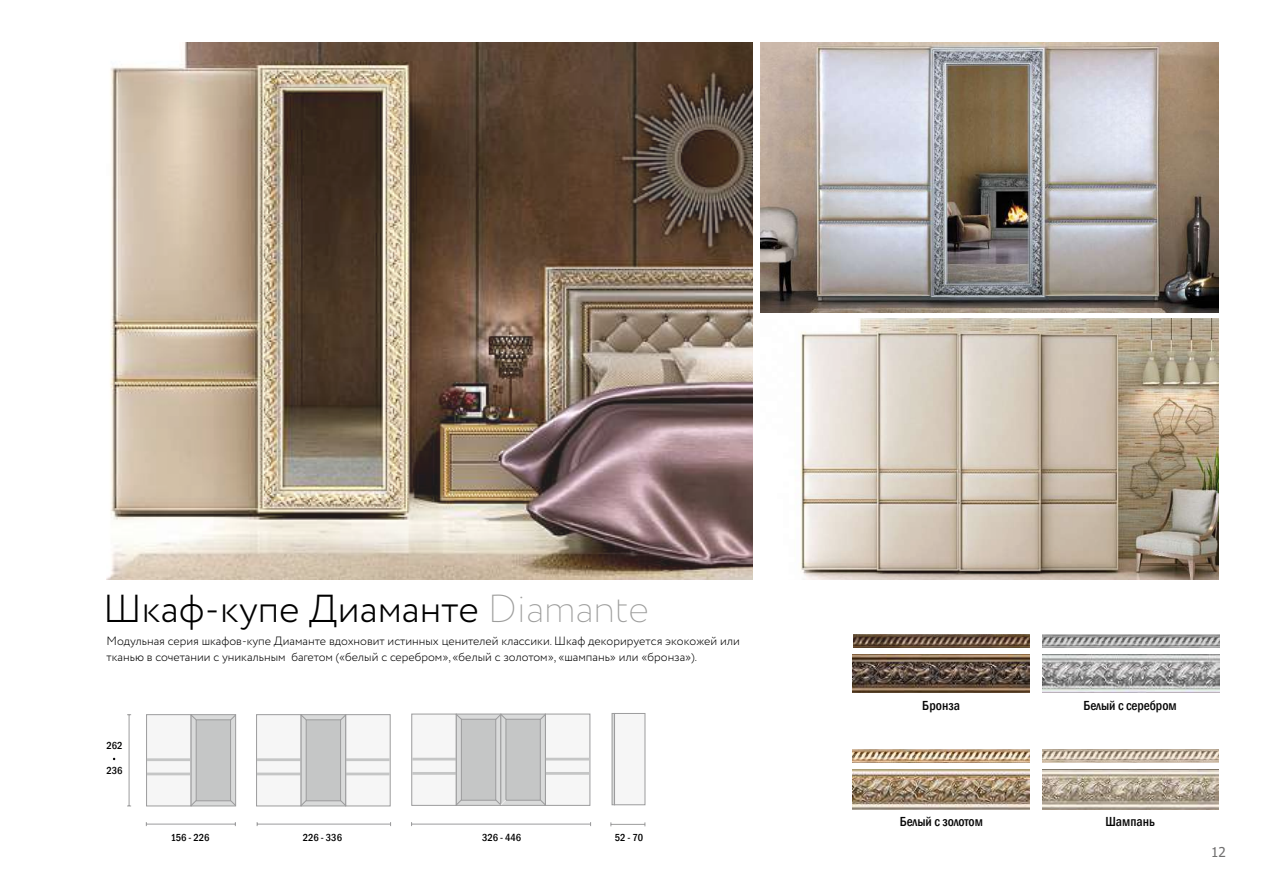
<style>
.page{position:relative;width:1263px;height:893px;background:#fff}
.page>*{position:absolute;margin:0;border:0;box-sizing:border-box;transform-origin:0 0}
.t1{font:300 39px "Circe";color:#000}
.t2{font:500 condensed 13.5px "Franklin Gothic";color:#070707}
.t3{font:13.5px "Tahoma";color:#706f6f}
.t4{font:300 12px/16.2px "Circe";color:#000}
.t5{font:500 condensed 10.5px "Franklin Gothic";color:#000}
.s1{font-weight:200;color:#9d9d9c}
</style>
<div class="page">
<img style="left:107px;top:43px;width:646px;height:536px">
<img style="left:800px;top:319px;width:418px;height:260px">
<hr style="left:129px;top:715px;width:1px;height:91px;background:#9c9c9d">
<hr style="left:257px;top:824px;width:134px;height:1px;background:#9c9c9d">
<hr style="left:412px;top:824px;width:179px;height:1px;background:#9c9c9d">
<hr style="left:611px;top:824px;width:34px;height:1px;background:#9c9c9d">
<hr style="left:146px;top:824px;width:89px;height:1px;background:#9c9c9d">
<div style="left:256px;top:714px;width:46px;height:92px;background:#f6f6f6;border:1px solid #9c9c9d"></div>
<div style="left:345px;top:714px;width:46px;height:92px;background:#f6f6f6;border:1px solid #9c9c9d"></div>
<hr style="left:257px;top:773px;width:133px;height:2px;background:#c5c6c6">
<hr style="left:257px;top:758px;width:133px;height:3px;background:#c5c6c6">
<div style="left:301px;top:714px;width:45px;height:92px;background:linear-gradient(to bottom,#d4d5d5,#d3d4d4);border:1px solid #9c9c9d"></div>
<div style="left:306px;top:719px;width:35px;height:82px;background:#c5c6c6;border:1px solid #9c9c9d"></div>
<svg style="left:300px;top:714px;width:7px;height:7px"></svg>
<svg style="left:339px;top:714px;width:8px;height:7px"></svg>
<svg style="left:339px;top:799px;width:8px;height:8px"></svg>
<svg style="left:300px;top:799px;width:7px;height:8px"></svg>
<div style="left:146px;top:714px;width:46px;height:92px;background:#f6f6f6;border:1px solid #9c9c9d"></div>
<hr style="left:147px;top:773px;width:43px;height:2px;background:#c5c6c6">
<hr style="left:147px;top:758px;width:43px;height:3px;background:#c5c6c6">
<svg style="left:191px;top:714px;width:45px;height:92px"></svg>
<div style="left:196px;top:719px;width:35px;height:82px;background:#c5c6c6;border:1px solid #9c9c9d"></div>
<svg style="left:190px;top:714px;width:7px;height:7px"></svg>
<svg style="left:229px;top:714px;width:8px;height:7px"></svg>
<svg style="left:229px;top:799px;width:8px;height:8px"></svg>
<svg style="left:190px;top:799px;width:7px;height:8px"></svg>
<div style="left:411px;top:714px;width:46px;height:92px;background:#f6f6f6;border:1px solid #9c9c9d"></div>
<div style="left:545px;top:714px;width:45px;height:91px;background:#f6f6f6"></div>
<div style="left:614px;top:713px;width:31px;height:92px;background:#f6f6f6;border:1px solid #9c9c9d"></div>
<div style="left:612px;top:713px;width:3px;height:92px;background:#d9dada;border:1px solid #9c9c9d"></div>
<div style="left:545px;top:714px;width:45px;height:92px;border:1px solid #9c9c9d"></div>
<hr style="left:412px;top:772px;width:177px;height:3px;background:#c5c6c6">
<hr style="left:412px;top:758px;width:177px;height:2px;background:#c5c6c6">
<div style="left:456px;top:714px;width:45px;height:92px;background:linear-gradient(to right,#d5d6d6,#d3d4d4);border:1px solid #9c9c9d"></div>
<div style="left:461px;top:719px;width:35px;height:82px;background:#c5c6c6;border:1px solid #9c9c9d"></div>
<svg style="left:455px;top:713px;width:8px;height:7px"></svg>
<svg style="left:455px;top:799px;width:7px;height:7px"></svg>
<div style="left:500px;top:714px;width:46px;height:92px;background:#d9dada;border:1px solid #9c9c9d"></div>
<div style="left:505px;top:719px;width:36px;height:82px;background:#c5c6c6;border:1px solid #9c9c9d"></div>
<svg style="left:494px;top:713px;width:13px;height:8px"></svg>
<svg style="left:539px;top:713px;width:8px;height:8px"></svg>
<svg style="left:539px;top:799px;width:8px;height:7px"></svg>
<svg style="left:495px;top:799px;width:12px;height:7px"></svg>
<img style="left:852px;top:655px;width:177px;height:38px">
<img style="left:1042px;top:655px;width:177px;height:38px">
<img style="left:853px;top:634px;width:176px;height:13px">
<img style="left:1042px;top:634px;width:177px;height:13px">
<img style="left:1042px;top:770px;width:177px;height:39px">
<img style="left:1042px;top:750px;width:177px;height:12px">
<img style="left:853px;top:770px;width:176px;height:39px">
<img style="left:852px;top:750px;width:177px;height:12px">
<img style="left:760px;top:43px;width:458px;height:270px">
<h1 class="t1" style="left:103px;top:583px;width:547px">Шкаф-купе Диаманте <span class="s1">Diamante</span></h1>
<p class="t4" style="left:107px;top:633px;width:635px">Модульная серия шкафов-купе Диаманте вдохновит истинных ценителей классики. Шкаф декорируется экокожей или тканью в сочетании c уникальным багетом («белый с серебром», «белый с золотом», «шампань» или «бронза»).</p>
<p class="t5" style="left:106px;top:738px;width:18px">262</p>
<p class="t5" style="left:106px;top:763px;width:18px">236</p>
<p class="t5" style="left:171px;top:830px;width:40px">156 - 226</p>
<p class="t5" style="left:303px;top:830px;width:41px">226 - 336</p>
<p class="t5" style="left:482px;top:830px;width:41px">326 - 446</p>
<p class="t5" style="left:615px;top:830px;width:30px">52 - 70</p>
<p class="t2" style="left:922px;top:696px;width:39px">Бронза</p>
<p class="t2" style="left:1083px;top:696px;width:95px">Белый с серебром</p>
<p class="t2" style="left:900px;top:812px;width:85px">Белый с золотом</p>
<p class="t2" style="left:1105px;top:812px;width:51px">Шампань</p>
<p class="t3" style="left:1211px;top:842px;width:16px">12</p>
</div>
